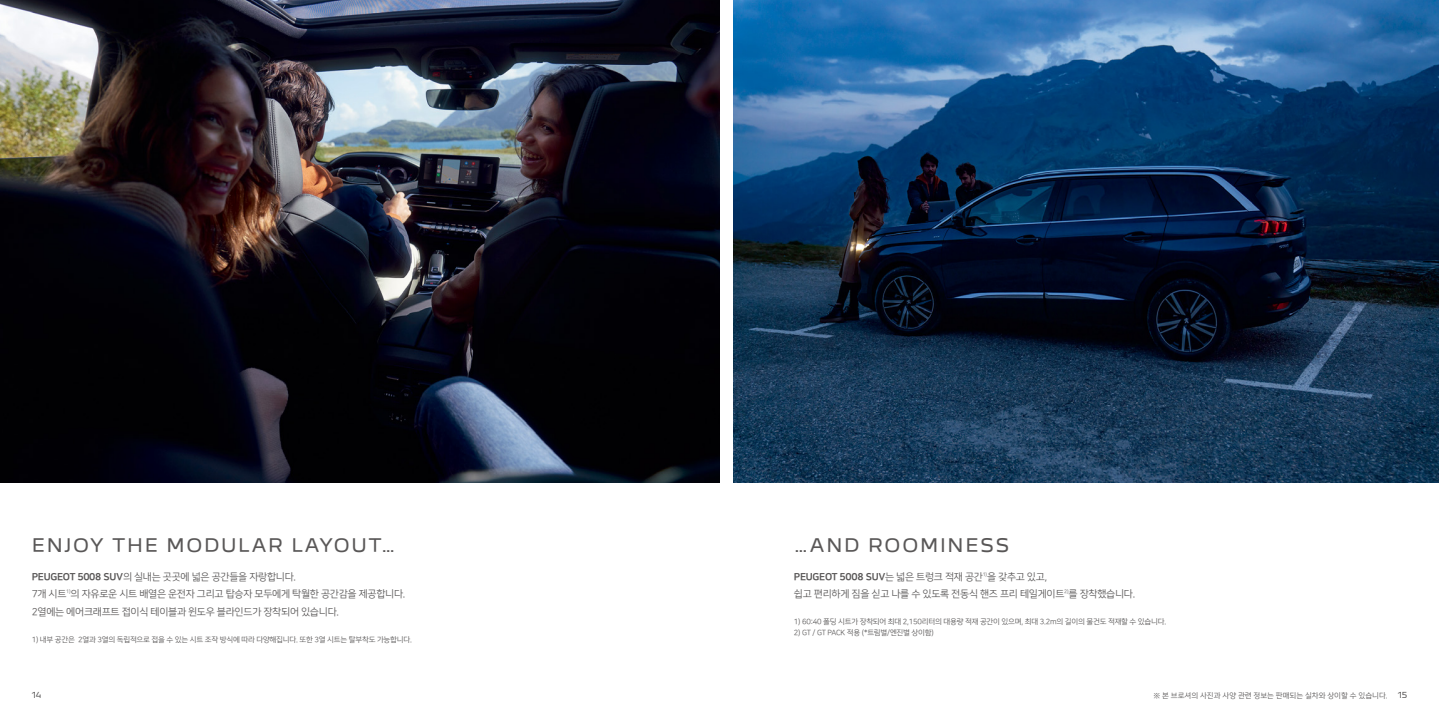
<style>
.page{position:relative;width:1439px;height:720px;background:#fff}
.page>*{position:absolute;margin:0;border:0;box-sizing:border-box;transform-origin:0 0}
.t1{font:16.88px "Peugeot New";letter-spacing:.1em;color:#595757}
.t2{font:10px/17.5px "Nanum Square OTFR";letter-spacing:-.025em;color:#595757}
.t3{font:7.5px "Nanum Square OTFR";letter-spacing:-.025em;color:#595757}
.t4{font:7.5px "Nanum Square OTFR";color:#595757}
.t5{font:7.5px "Peugeot New";color:#595757}
.s1{font-family:"Nanum Square OTFEB"}
</style>
<div class="page">
<img style="left:0;top:0;width:719px;height:482px">
<img style="left:733px;top:0;width:706px;height:482px">
<h1 class="t1" style="left:32px;top:533px;width:365px">ENJOY THE MODULAR LAYOUT…</h1>
<p class="t2" style="left:32px;top:568px;width:375px"><span class="s1">PEUGEOT 5008 SUV</span>의 실내는 곳곳에 넓은 공간들을 자랑합니다.<br>7개 시트<sup>1)</sup>의 자유로운 시트 배열은 운전자 그리고 탑승자 모두에게 탁월한 공간감을 제공합니다.<br>2열에는 에어크래프트 접이식 테이블과 윈도우 블라인드가 장착되어 있습니다.</p>
<p class="t3" style="left:32px;top:635px;width:382px">1) 내부 공간은 2열과 3열의 독립적으로 접을 수 있는 시트 조작 방식에 따라 다양해집니다. 또한 3열 시트는 탈부착도 가능합니다.</p>
<h1 class="t1" style="left:794px;top:533px;width:217px">…AND ROOMINESS</h1>
<p class="t2" style="left:794px;top:568px;width:343px"><span class="s1">PEUGEOT 5008 SUV</span>는 넓은 트렁크 적재 공간<sup>1)</sup>을 갖추고 있고,<br>쉽고 편리하게 짐을 싣고 나를 수 있도록 전동식 핸즈 프리 테일게이트<sup>2)</sup>를 장착했습니다.</p>
<p class="t3" style="left:794px;top:617px;width:374px">1) 60:40 폴딩 시트가 장착되어 최대 2,150리터의 대용량 적재 공간이 있으며, 최대 3.2m의 길이의 물건도 적재할 수 있습니다.</p>
<p class="t3" style="left:794px;top:629px;width:141px">2) GT / GT PACK 적용 (*트림별/엔진별 상이함)</p>
<p class="t5" style="left:32px;top:690px;width:11px">14</p>
<p class="t4" style="left:1153px;top:691px;width:236px">※ 본 브로셔의 사진과 사양 관련 정보는 판매되는 실차와 상이할 수 있습니다.</p>
<p class="t5" style="left:1397px;top:690px;width:11px">15</p>
</div>
